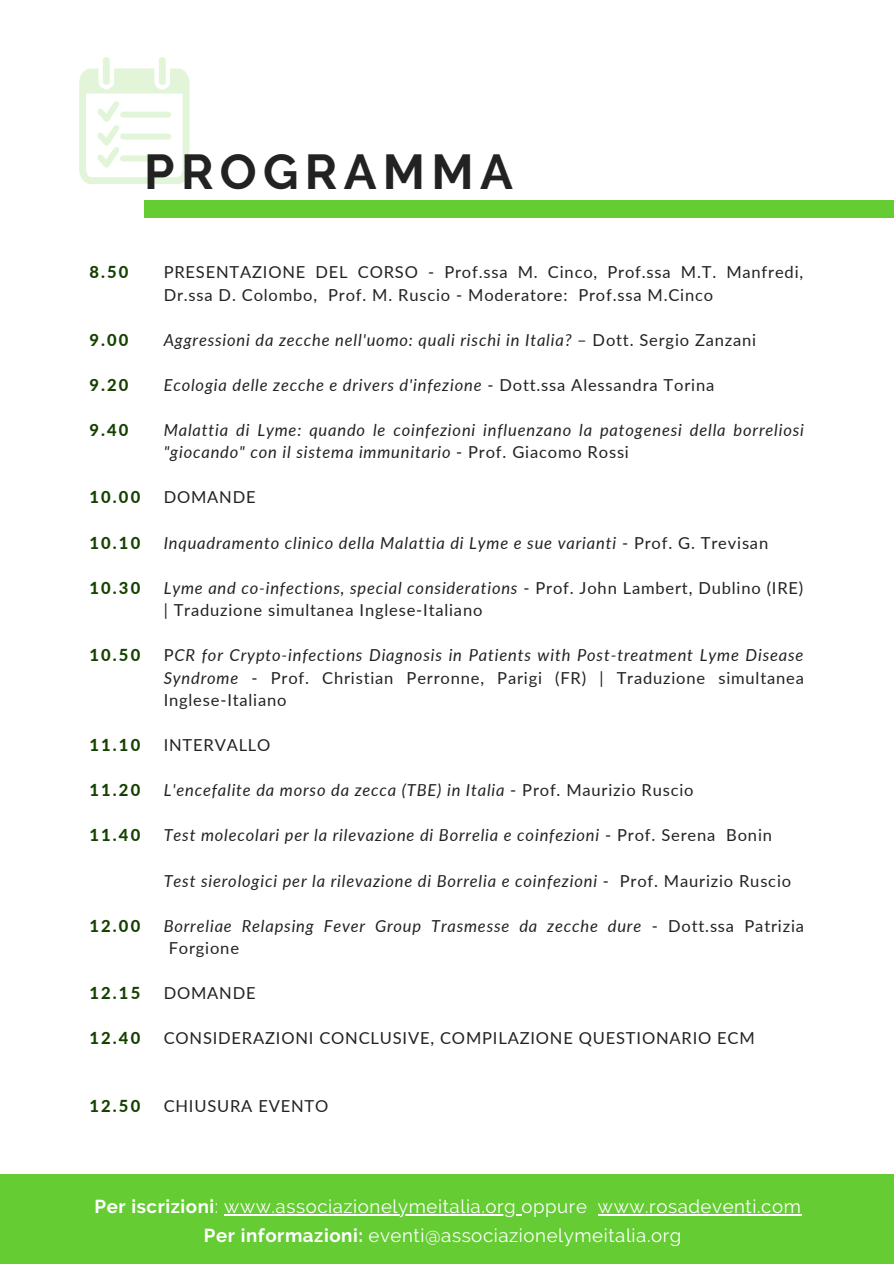
<style>
.page{position:relative;width:894px;height:1264px;background:#fff}
.page>*{position:absolute;margin:0;border:0;box-sizing:border-box;transform-origin:0 0}
.t1{font:700 48.75px "Raleway";letter-spacing:.13em;color:#222}
.t2{font:18.6px "Raleway";letter-spacing:.03em;color:#fff}
.t3{font:700 17.25px "Raleway";letter-spacing:.03em;color:#fff}
.t4{font:italic 16.5px/22.5px "Lato";letter-spacing:.05em;color:#222}
.t5{font:16.5px/22.5px "Lato";letter-spacing:.05em;color:#222}
.t6{font:800 16.5px "Lato";letter-spacing:.13em;color:#164200}
.s1{font-style:normal}
.s2{font-style:italic}
.s3{font-weight:700}
</style>
<div class="page">
<div style="left:0;top:1174px;width:893px;height:89px;background:#65cc33"></div>
<svg style="left:79px;top:57px;width:110px;height:127px"></svg>
<div style="left:144px;top:201px;width:749px;height:17px;background:#65cc33"></div>
<hr style="left:224px;top:1213px;width:292px;height:2px;background:#fff">
<hr style="left:597px;top:1213px;width:204px;height:2px;background:#fff">
<p class="t1" style="left:144px;top:143px;width:370px">PROGRAMMA</p>
<p class="t6" style="left:89px;top:262px;width:41px">8.50</p>
<p class="t6" style="left:89px;top:329px;width:41px">9.00</p>
<p class="t6" style="left:89px;top:374px;width:41px">9.20</p>
<p class="t6" style="left:89px;top:419px;width:41px">9.40</p>
<p class="t6" style="left:89px;top:487px;width:52px">10.00</p>
<p class="t6" style="left:89px;top:532px;width:52px">10.10</p>
<p class="t6" style="left:89px;top:577px;width:52px">10.30</p>
<p class="t6" style="left:89px;top:645px;width:52px">10.50</p>
<p class="t6" style="left:89px;top:735px;width:52px">11.10</p>
<p class="t6" style="left:89px;top:780px;width:52px">11.20</p>
<p class="t6" style="left:89px;top:825px;width:52px">11.40</p>
<p class="t6" style="left:89px;top:915px;width:52px">12.00</p>
<p class="t6" style="left:89px;top:982px;width:52px">12.15</p>
<p class="t6" style="left:89px;top:1027px;width:52px">12.40</p>
<p class="t6" style="left:89px;top:1095px;width:52px">12.50</p>
<p class="t5" style="left:164px;top:260px;width:641px">PRESENTAZIONE DEL CORSO - Prof.ssa M. Cinco, Prof.ssa M.T. Manfredi,<br>Dr.ssa D. Colombo, Prof. M. Ruscio - Moderatore: Prof.ssa M.Cinco</p>
<p class="t4" style="left:164px;top:328px;width:594px">Aggressioni da zecche nell'uomo: quali rischi in Italia? <span class="s1">– Dott. Sergio Zanzani</span></p>
<p class="t4" style="left:164px;top:373px;width:552px">Ecologia delle zecche e drivers d'infezione <span class="s1">- Dott.ssa Alessandra Torina</span></p>
<p class="t4" style="left:164px;top:418px;width:641px">Malattia di Lyme: quando le coinfezioni influenzano la patogenesi della borreliosi "giocando" con il sistema immunitario <span class="s1">- Prof. Giacomo Rossi</span></p>
<p class="t5" style="left:164px;top:486px;width:93px">DOMANDE</p>
<p class="t4" style="left:164px;top:531px;width:606px">Inquadramento clinico della Malattia di Lyme e sue varianti <span class="s1">- Prof. G. Trevisan</span></p>
<p class="t5" style="left:164px;top:576px;width:641px"><span class="s2">Lyme and co-infections, special considerations</span> - Prof. John Lambert, Dublino (IRE) | Traduzione simultanea Inglese-Italiano</p>
<p class="t4" style="left:164px;top:643px;width:641px;text-align:justify"><span class="s1">P</span>CR for Crypto-infections Diagnosis in Patients with Post-treatment Lyme Disease Syndrome <span class="s1">- Prof. Christian Perronne, Parigi (FR) | Traduzione simultanea Inglese-Italiano</span></p>
<p class="t5" style="left:164px;top:733px;width:108px">INTERVALLO</p>
<p class="t4" style="left:164px;top:778px;width:531px">L'encefalite da morso da zecca (TBE) in Italia <span class="s1">- Prof. Maurizio Ruscio</span></p>
<p class="t4" style="left:164px;top:823px;width:609px">Test molecolari per la rilevazione di Borrelia e coinfezioni <span class="s1">- Prof. Serena Bonin</span></p>
<p class="t4" style="left:164px;top:868px;width:628px">Test sierologici per la rilevazione di Borrelia e coinfezioni <span class="s1">- Prof. Maurizio Ruscio</span></p>
<p class="t4" style="left:169px;top:913px;width:636px;text-indent:-5px">Borreliae Relapsing Fever Group Trasmesse da zecche dure <span class="s1">- Dott.ssa Patrizia<br>Forgione</span></p>
<p class="t5" style="left:164px;top:981px;width:93px">DOMANDE</p>
<p class="t5" style="left:164px;top:1026px;width:592px">CONSIDERAZIONI CONCLUSIVE, COMPILAZIONE QUESTIONARIO ECM</p>
<p class="t5" style="left:164px;top:1094px;width:166px">CHIUSURA EVENTO</p>
<p class="t2" style="left:95px;top:1195px;width:707px"><span class="s3">Per iscrizioni</span>: www.associazionelymeitalia.org oppure www.rosadeventi.com</p>
<p class="t2" style="left:204px;top:1224px;width:479px"><span class="s3">Per informazioni:</span> eventi@associazionelymeitalia.org</p>
<p class="t3" style="left:195px;top:1232px;width:570px">PER ISCRIZIONI: WWW.ASSOCIAZIONELYMEITALIA.ORG OPPURE:</p>
</div>
